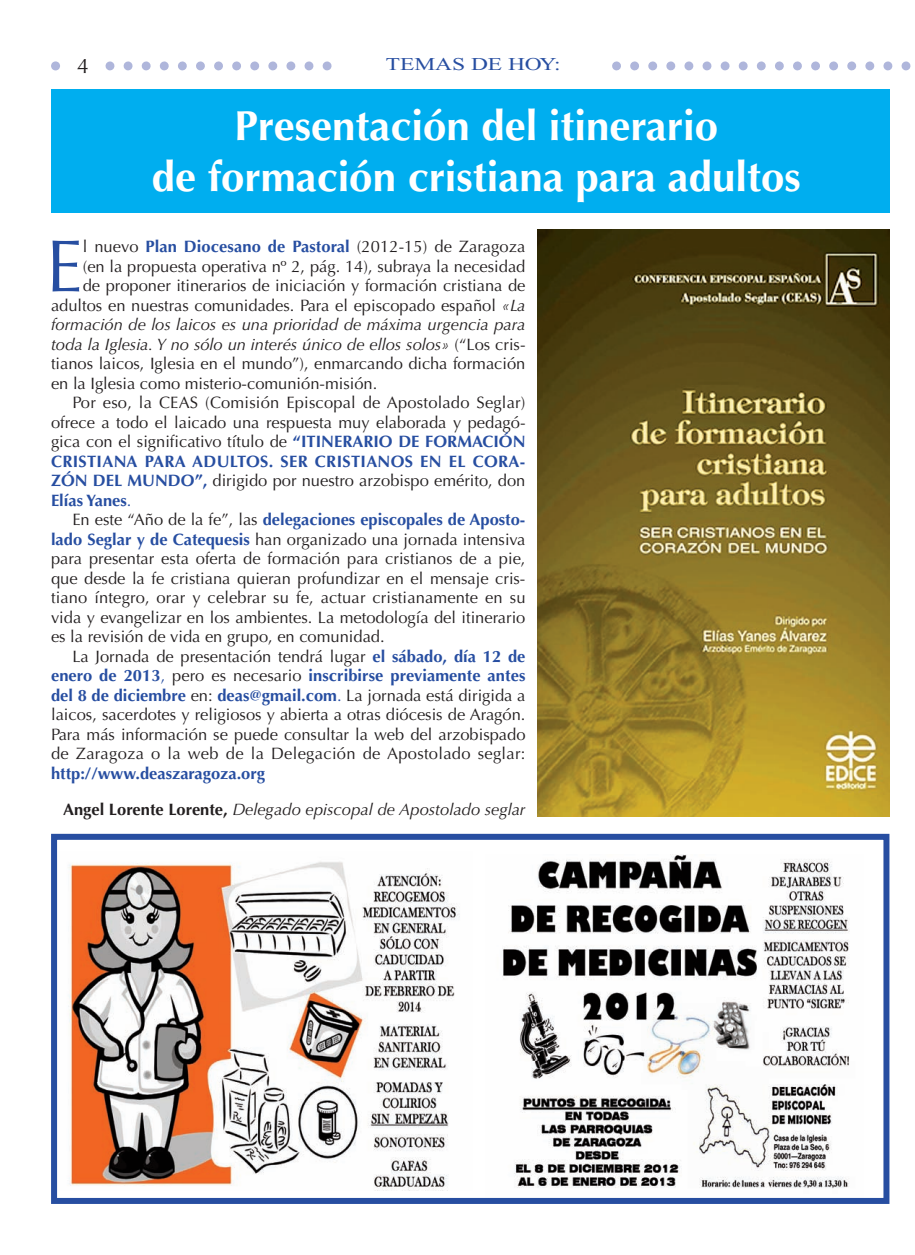
<style>
.page{position:relative;width:915px;height:1255px;background:#fff}
.page>*{position:absolute;margin:0;border:0;box-sizing:border-box;transform-origin:0 0}
.t1{font:73.8px "Optima";color:#274ea1}
.t2{font:700 42px/51.4px "Optima";color:#fff;text-align:center}
.t3{font:21px "Optima";color:#231f20}
.t4{font:18px "Times New Roman";color:#274ea1;scale:1.3 1}
.t5{font:16.5px "Optima";color:#231f20}
.t6{font:700 16.5px "Optima";color:#274ea1}
.t7{font:italic 16.5px "Optima";color:#231f20}
.t8{font:16.5px "Optima";letter-spacing:.02em;color:#231f20}
.t9{font:700 16.5px "Optima";letter-spacing:.02em;color:#274ea1}
.s1{font-weight:700;color:#274ea1}
.s2{font-style:italic}
.s3{font-style:normal}
.s4{font-weight:400}
.s5{font-weight:400;color:#231f20}
.s6{font-weight:700;font-style:normal}
</style>
<div class="page">
<svg style="left:51px;top:61px;width:860px;height:9px"></svg>
<div style="left:337px;top:51px;width:272px;height:30px;background:#fff"></div>
<div style="left:69px;top:51px;width:28px;height:30px;background:#fff"></div>
<div style="left:51px;top:89px;width:838px;height:124px;background:#00aeef"></div>
<img style="left:537px;top:230px;width:352px;height:586px">
<img style="left:68px;top:861px;width:392px;height:329px">
<img style="left:502px;top:854px;width:348px;height:335px">
<div style="left:51px;top:833px;width:838px;height:370px;border:6px solid #274ea1"></div>
<p class="t3" style="left:77px;top:57px;width:13px">4</p>
<p class="t4" style="left:385px;top:58px;width:136px">TEMAS DE HOY:</p>
<p class="t2" style="left:152px;top:104px;width:650px">Presentación del itinerario<br>de formación cristiana para adultos</p>
<p class="t1" style="left:46px;top:235px;width:38px">E</p>
<p class="t5" style="left:83px;top:240px;width:444px">l nuevo <span class="s1">Plan Diocesano de Pastoral</span> (2012-15) de Zaragoza</p>
<p class="t5" style="left:83px;top:259px;width:444px">(en la propuesta operativa nº 2, pág. 14), subraya la necesidad</p>
<p class="t5" style="left:83px;top:279px;width:444px">de proponer itinerarios de iniciación y formación cristiana de</p>
<p class="t5" style="left:51px;top:298px;width:475px">adultos en nuestras comunidades. Para el episcopado español <span class="s2">«La</span></p>
<p class="t7" style="left:51px;top:318px;width:475px">formación de los laicos es una prioridad de máxima urgencia para</p>
<p class="t7" style="left:51px;top:337px;width:476px">toda la Iglesia. Y no sólo un interés único de ellos solos» <span class="s3">(“Los cris-</span></p>
<p class="t5" style="left:51px;top:357px;width:475px">tianos laicos, Iglesia en el mundo”), enmarcando dicha formación</p>
<p class="t5" style="left:51px;top:376px;width:327px">en la Iglesia como misterio-comunión-misión.</p>
<p class="t5" style="left:72px;top:396px;width:454px">Por eso, la CEAS (Comisión Episcopal de Apostolado Seglar)</p>
<p class="t5" style="left:51px;top:415px;width:476px">ofrece a todo el laicado una respuesta muy elaborada y pedagó-</p>
<p class="t5" style="left:51px;top:435px;width:476px">gica con el significativo título de <span class="s1">“ITINERARIO DE FORMACIÓN</span></p>
<p class="t9" style="left:51px;top:454px;width:475px">CRISTIANA PARA ADULTOS. SER CRISTIANOS EN EL CORA-</p>
<p class="t5" style="left:51px;top:474px;width:475px"><span class="s1">ZÓN DEL MUNDO”,</span> dirigido por nuestro arzobispo emérito, don</p>
<p class="t6" style="left:51px;top:493px;width:82px">Elías Yanes<span class="s4">.</span></p>
<p class="t6" style="left:72px;top:513px;width:454px"><span class="s5">En este “Año de la fe”, las</span> delegaciones episcopales de Aposto-</p>
<p class="t5" style="left:51px;top:532px;width:475px"><span class="s1">lado Seglar y de Catequesis</span> han organizado una jornada intensiva</p>
<p class="t5" style="left:51px;top:552px;width:476px">para presentar esta oferta de formación para cristianos de a pie,</p>
<p class="t5" style="left:51px;top:571px;width:476px">que desde la fe cristiana quieran profundizar en el mensaje cris-</p>
<p class="t5" style="left:51px;top:591px;width:476px">tiano íntegro, orar y celebrar su fe, actuar cristianamente en su</p>
<p class="t5" style="left:51px;top:610px;width:476px">vida y evangelizar en los ambientes. La metodología del itinerario</p>
<p class="t5" style="left:51px;top:630px;width:335px">es la revisión de vida en grupo, en comunidad.</p>
<p class="t5" style="left:72px;top:649px;width:454px">La Jornada de presentación tendrá lugar <span class="s1">el sábado, día 12 de</span></p>
<p class="t6" style="left:51px;top:669px;width:475px">enero de 2013<span class="s4">,</span> <span class="s5">pero es necesario</span> inscribirse previamente antes</p>
<p class="t6" style="left:51px;top:688px;width:476px">del 8 de diciembre <span class="s5">en:</span> deas@gmail.com<span class="s4">.</span> <span class="s5">La jornada está dirigida a</span></p>
<p class="t5" style="left:51px;top:708px;width:475px">laicos, sacerdotes y religiosos y abierta a otras diócesis de Aragón.</p>
<p class="t5" style="left:51px;top:727px;width:476px">Para más información se puede consultar la web del arzobispado</p>
<p class="t8" style="left:51px;top:747px;width:476px">de Zaragoza o la web de la Delegación de Apostolado seglar:</p>
<p class="t6" style="left:51px;top:766px;width:215px">http://www.deaszaragoza.org</p>
<p class="t7" style="left:63px;top:802px;width:463px"><span class="s6">Angel Lorente Lorente,</span> Delegado episcopal de Apostolado seglar</p>
</div>
